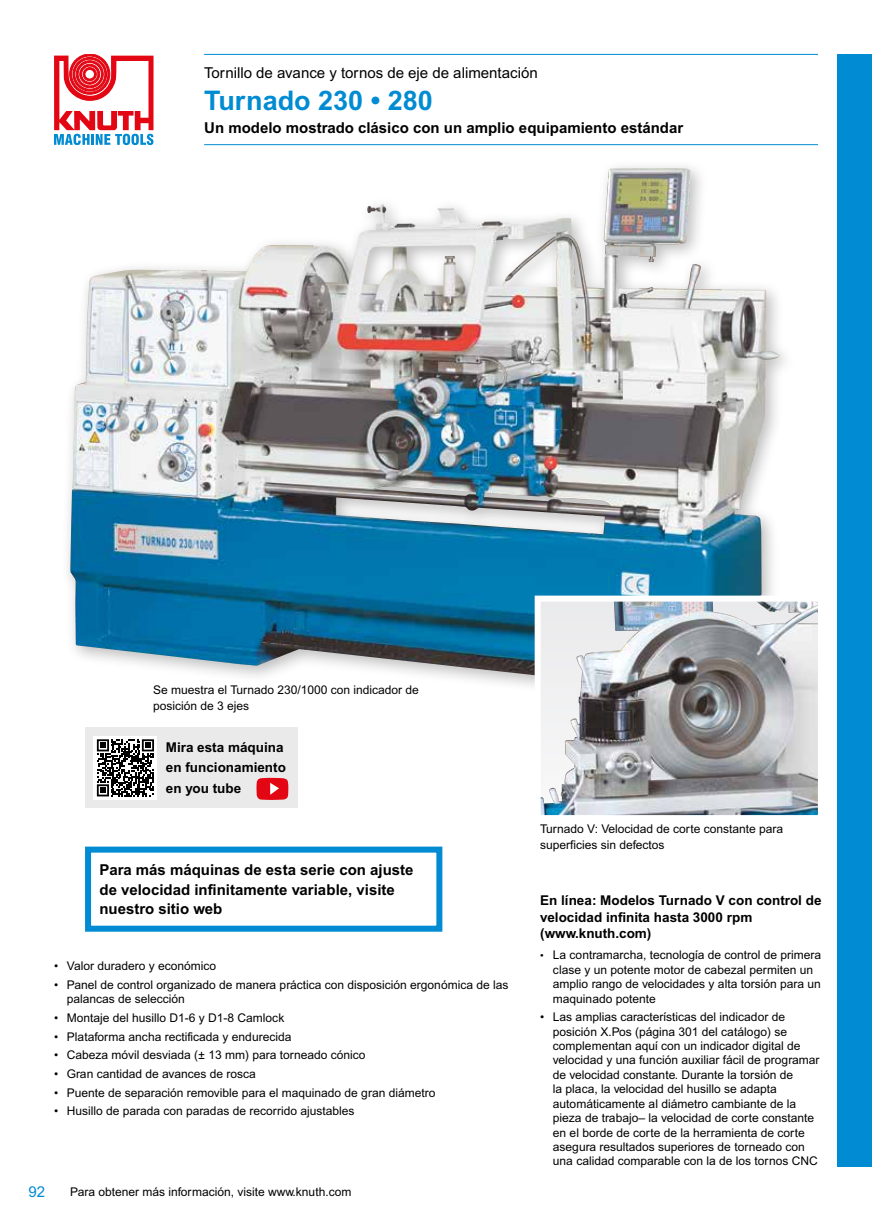
<style>
.page{position:relative;width:872px;height:1221px;background:#fff}
.page>*{position:absolute;margin:0;border:0;box-sizing:border-box;transform-origin:0 0}
.t1{font:700 27px "Arial MT Pro";color:#008bd2}
.t2{font:700 15px/19.5px "Arial MT Pro";color:#000}
.t3{font:15px "Arial MT Pro";color:#000}
.t4{font:15px "Arial MT Pro";color:#008bd2}
.t5{font:700 13.5px/16.5px "Arial MT Pro";color:#000}
.t6{font:12px/14.4px "Arial MT Pro";color:#000}
.s1{font-size:10.5px}
</style>
<div class="page">
<div style="left:60px;top:159px;width:736px;height:574px;background:#000;opacity:.26"></div>
<img style="left:70px;top:171px;width:538px;height:494px">
<div style="left:838px;top:54px;width:34px;height:1112px;background:#008bd2"></div>
<div style="left:85px;top:846px;width:357px;height:85px;background:#fff;border:6px solid #008bd2"></div>
<hr style="left:204px;top:54px;width:614px;height:1px;background:#008bd2">
<hr style="left:204px;top:144px;width:614px;height:1px;background:#008bd2">
<svg style="left:54px;top:54px;width:99px;height:91px"></svg>
<div style="left:85px;top:727px;width:212px;height:81px;background:#eaeaeb"></div>
<svg style="left:256px;top:777px;width:32px;height:23px"></svg>
<img style="left:541px;top:602px;width:276px;height:212px">
<div style="left:534px;top:595px;width:290px;height:226px;border:6px solid #fff"></div>
<div style="left:94px;top:736px;width:63px;height:63px;background:#fff"></div>
<svg style="left:97px;top:739px;width:57px;height:57px"></svg>
<p class="t3" style="left:204px;top:64px;width:335px">Tornillo de avance y tornos de eje de alimentación</p>
<h1 class="t1" style="left:204px;top:84px;width:230px">Turnado 230 • 280</h1>
<p class="t2" style="left:204px;top:119px;width:480px">Un modelo mostrado clásico con un amplio equipamiento estándar</p>
<p class="t6" style="left:153px;top:681px;width:267px;line-height:16.5px">Se muestra el Turnado 230/1000 con indicador de posición de 3 ejes</p>
<p class="t5" style="left:166px;top:737px;width:122px;line-height:20.2px">Mira esta máquina en funcionamiento en you tube</p>
<p class="t2" style="left:100px;top:860px;width:315px">Para más máquinas de esta serie con ajuste de velocidad infinitamente variable, visite nuestro sitio web</p>
<p class="t6" style="left:54px;top:959px;width:164px">• Valor duradero y económico</p>
<p class="t6" style="left:67px;top:977px;width:443px;text-indent:-13px">• Panel de control organizado de manera práctica con disposición ergonómica de las palancas de selección</p>
<p class="t6" style="left:54px;top:1011px;width:232px">• Montaje del husillo D1-6 y D1-8 Camlock</p>
<p class="t6" style="left:54px;top:1029px;width:239px">• Plataforma ancha rectificada y endurecida</p>
<p class="t6" style="left:54px;top:1048px;width:313px">• Cabeza móvil desviada (± 13 mm) para torneado cónico</p>
<p class="t6" style="left:54px;top:1066px;width:203px">• Gran cantidad de avances de rosca</p>
<p class="t6" style="left:54px;top:1085px;width:383px">• Puente de separación removible para el maquinado de gran diámetro</p>
<p class="t6" style="left:54px;top:1104px;width:302px">• Husillo de parada con paradas de recorrido ajustables</p>
<p class="t4" style="left:28px;top:1182px;width:18px">92</p>
<p class="t6" style="left:70px;top:1184px;width:283px">Para obtener más información, visite www.knuth.com</p>
<p class="t6" style="left:540px;top:820px;width:244px;line-height:16.5px">Turnado V: Velocidad de corte constante para superficies sin defectos</p>
<p class="t5" style="left:540px;top:892px;width:283px">En línea: Modelos Turnado V con control de velocidad infinita hasta 3000 rpm (www.knuth.com)</p>
<p class="t6" style="left:553px;top:948px;width:270px;text-indent:-13px"><span class="s1">•</span> La contramarcha, tecnología de control de primera clase y un potente motor de cabezal permiten un amplio rango de velocidades y alta torsión para un maquinado potente</p>
<p class="t6" style="left:553px;top:1010px;width:268px;text-indent:-13px">• Las amplias características del indicador de posición X.Pos (página 301 del catálogo) se complementan aquí con un indicador digital de velocidad y una función auxiliar fácil de programar de velocidad constante. Durante la torsión de<br>la placa, la velocidad del husillo se adapta automáticamente al diámetro cambiante de la pieza de trabajo– la velocidad de corte constante en el borde de corte de la herramienta de corte asegura resultados superiores de torneado con una calidad comparable con la de los tornos CNC</p>
</div>
